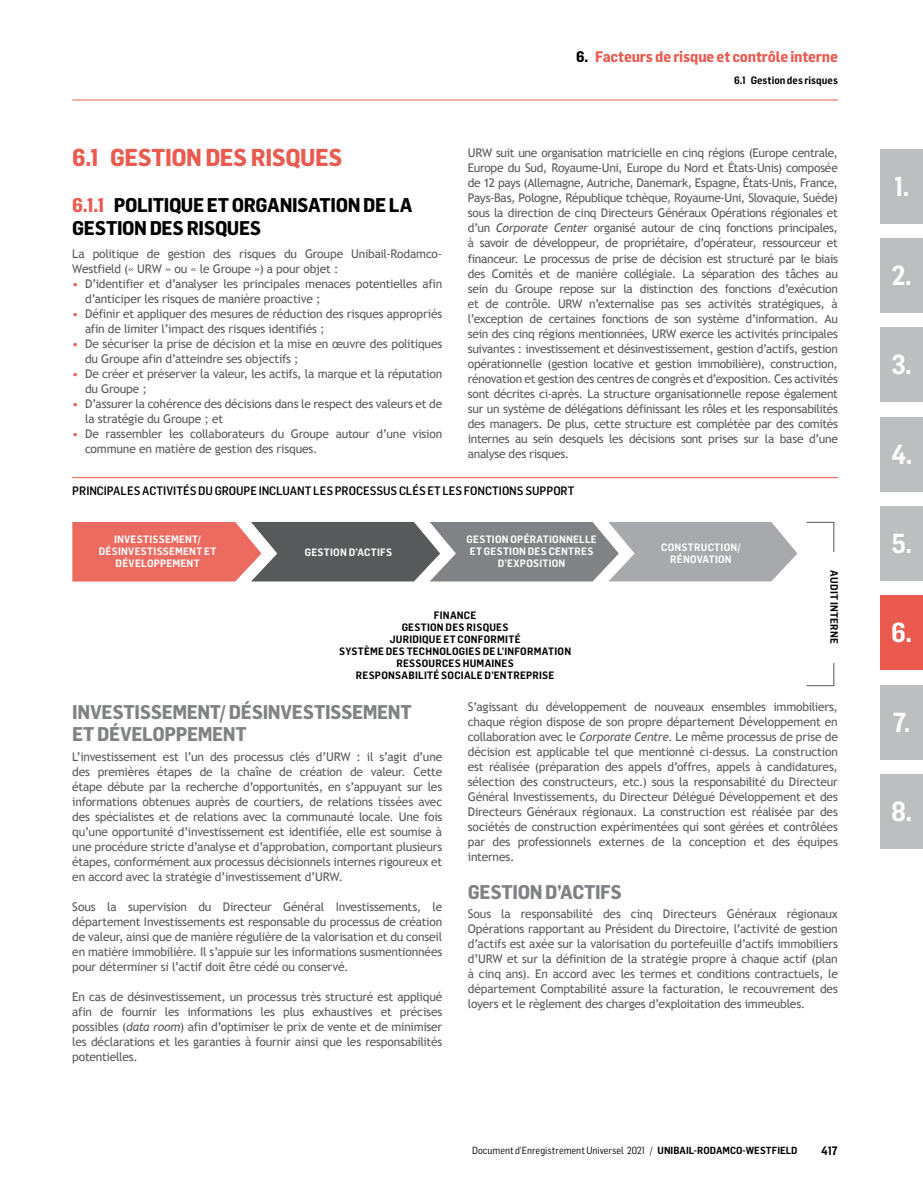
<style>
.page{position:relative;width:923px;height:1191px;background:#fff}
.page>*{position:absolute;margin:0;border:0;box-sizing:border-box;transform-origin:0 0}
.t1{font:600 27px "Flama Semicondensed";color:#fff}
.t2{font:700 24px "Flama Semicondensed";letter-spacing:-.02em;color:#ea5a4f}
.t3{font:700 19.5px/22.5px "Flama Semicondensed";letter-spacing:-.02em;color:#808285}
.t4{font:700 19.5px/22.5px "Flama Semicondensed";letter-spacing:-.02em;color:#000}
.t5{font:700 15px "Flama Semicondensed";letter-spacing:-.01em;color:#ea5a4f}
.t6{font:12px/15px "Trebuchet MS";letter-spacing:-.015em;color:#58595b}
.t7{font:500 12px "Flama Semicondensed";letter-spacing:-.005em;color:#000}
.t8{font:600 12px "Flama Semicondensed";color:#000}
.t9{font:600 10.5px/12px "Flama Semicondensed";letter-spacing:.02em;color:#000;text-align:center}
.t10{font:600 10.5px/12px "Flama Semicondensed";letter-spacing:.02em;color:#fff;text-align:center}
.t11{font:10.2px "Flama Semicondensed";letter-spacing:.005em;color:#000}
.s1{color:#000}
.s2{color:#ea5a4f}
.s3{font-style:italic}
.s4{font-weight:600}
</style>
<div class="page">
<hr style="left:72px;top:100px;width:766px;height:1px;background:#ea5a4f">
<div style="left:880px;top:238px;width:43px;height:75px;background:#bcbec0"></div>
<div style="left:880px;top:327px;width:43px;height:75px;background:#bcbec0"></div>
<div style="left:880px;top:417px;width:43px;height:74px;background:#bcbec0"></div>
<div style="left:880px;top:506px;width:43px;height:74px;background:#bcbec0"></div>
<div style="left:880px;top:595px;width:43px;height:75px;background:#ea5a4f"></div>
<div style="left:880px;top:685px;width:43px;height:74px;background:#bcbec0"></div>
<div style="left:880px;top:774px;width:43px;height:74px;background:#bcbec0"></div>
<div style="left:880px;top:149px;width:43px;height:74px;background:#bcbec0"></div>
<div style="left:806px;top:522px;width:28px;height:164px;border:1px solid #58595b"></div>
<div style="left:830px;top:552px;width:8px;height:110px;background:#fff"></div>
<svg style="left:72px;top:522px;width:725px;height:59px;background:#a48685"></svg>
<hr style="left:72px;top:477px;width:766px;height:1px;background:#ea5a4f">
<p class="t5" style="left:576px;top:47px;width:263px"><span class="s1">6.</span> Facteurs de risque et contrôle interne</p>
<h2 class="t2" style="left:72px;top:142px;width:272px">6.1 GESTION DES RISQUES</h2>
<h3 class="t4" style="left:72px;top:193px;width:342px"><span class="s2">6.1.1</span> POLITIQUE ET ORGANISATION DE LA<br>GESTION DES RISQUES</h3>
<p class="t6" style="left:72px;top:246px;width:371px">La politique de gestion des risques du Groupe Unibail-Rodamco-<br>Westfield (« URW » ou « le Groupe ») a pour objet :</p>
<p class="t6" style="left:85px;top:276px;width:359px;text-indent:-13px"><span class="s2">•</span> D’identifier et d’analyser les principales menaces potentielles afin d’anticiper les risques de manière proactive ;</p>
<p class="t6" style="left:85px;top:306px;width:359px;text-indent:-13px"><span class="s2">•</span> Définir et appliquer des mesures de réduction des risques appropriés afin de limiter l’impact des risques identifiés ;</p>
<p class="t6" style="left:85px;top:336px;width:359px;text-indent:-13px"><span class="s2">•</span> De sécuriser la prise de décision et la mise en œuvre des politiques du Groupe afin d’atteindre ses objectifs ;</p>
<p class="t6" style="left:85px;top:366px;width:359px;text-indent:-13px"><span class="s2">•</span> De créer et préserver la valeur, les actifs, la marque et la réputation du Groupe ;</p>
<p class="t6" style="left:85px;top:396px;width:359px;text-indent:-13px"><span class="s2">•</span> D’assurer la cohérence des décisions dans le respect des valeurs et de la stratégie du Groupe ; et</p>
<p class="t6" style="left:85px;top:426px;width:359px;text-indent:-13px"><span class="s2">•</span> De rassembler les collaborateurs du Groupe autour d’une vision commune en matière de gestion des risques.</p>
<p class="t9" style="left:734px;top:74px;width:105px">6.1 Gestion des risques</p>
<p class="t6" style="left:468px;top:146px;width:371px;text-align:justify">URW suit une organisation matricielle en cinq régions (Europe centrale, Europe du Sud, Royaume-Uni, Europe du Nord et États-Unis) composée de 12 pays (Allemagne, Autriche, Danemark, Espagne, États-Unis, France, Pays-Bas, Pologne, République tchèque, Royaume-Uni, Slovaquie, Suède) sous la direction de cinq Directeurs Généraux Opérations régionales et d’un <span class="s3">Corporate Center</span> organisé autour de cinq fonctions principales, à savoir de développeur, de propriétaire, d’opérateur, ressourceur et financeur. Le processus de prise de décision est structuré par le biais des Comités et de manière collégiale. La séparation des tâches au sein du Groupe repose sur la distinction des fonctions d’exécution et de contrôle. URW n’externalise pas ses activités stratégiques, à l’exception de certaines fonctions de son système d’information. Au sein des cinq régions mentionnées, URW exerce les activités principales suivantes : investissement et désinvestissement, gestion d’actifs, gestion opérationnelle (gestion locative et gestion immobilière), construction, rénovation et gestion des centres de congrès et d’exposition. Ces activités sont décrites ci-après. La structure organisationnelle repose également sur un système de délégations définissant les rôles et les responsabilités des managers. De plus, cette structure est complétée par des comités internes au sein desquels les décisions sont prises sur la base d’une analyse des risques.</p>
<p class="t7" style="left:72px;top:483px;width:503px">PRINCIPALES ACTIVITÉS DU GROUPE INCLUANT LES PROCESSUS CLÉS ET LES FONCTIONS SUPPORT</p>
<p class="t10" style="left:99px;top:533px;width:119px">INVESTISSEMENT/<br>DÉSINVESTISSEMENT ET<br>DÉVELOPPEMENT</p>
<p class="t10" style="left:466px;top:533px;width:132px">GESTION OPÉRATIONNELLE<br>ET GESTION DES CENTRES<br>D’EXPOSITION</p>
<p class="t10" style="left:661px;top:540px;width:81px">CONSTRUCTION/<br>RÉNOVATION</p>
<p class="t10" style="left:305px;top:546px;width:89px">GESTION D’ACTIFS</p>
<p class="t9" style="left:339px;top:608px;width:233px">FINANCE<br>GESTION DES RISQUES<br>JURIDIQUE ET CONFORMITÉ<br>SYSTÈME DES TECHNOLOGIES DE L’INFORMATION<br>RESSOURCES HUMAINES<br>RESPONSABILITÉ SOCIALE D’ENTREPRISE</p>
<p class="t9" style="left:840px;top:570px;width:75px;rotate:90deg">AUDIT INTERNE</p>
<h3 class="t3" style="left:72px;top:700px;width:341px">INVESTISSEMENT/ DÉSINVESTISSEMENT<br>ET DÉVELOPPEMENT</h3>
<p class="t6" style="left:72px;top:749px;width:371px;text-align:justify">L’investissement est l’un des processus clés d’URW : il s’agit d’une des premières étapes de la chaîne de création de valeur. Cette étape débute par la recherche d’opportunités, en s’appuyant sur les informations obtenues auprès de courtiers, de relations tissées avec des spécialistes et de relations avec la communauté locale. Une fois qu’une opportunité d’investissement est identifiée, elle est soumise à une procédure stricte d’analyse et d’approbation, comportant plusieurs étapes, conformément aux processus décisionnels internes rigoureux et en accord avec la stratégie d’investissement d’URW.</p>
<p class="t6" style="left:72px;top:899px;width:371px;text-align:justify">Sous la supervision du Directeur Général Investissements, le département Investissements est responsable du processus de création de valeur, ainsi que de manière régulière de la valorisation et du conseil en matière immobilière. Il s’appuie sur les informations susmentionnées pour déterminer si l’actif doit être cédé ou conservé.</p>
<p class="t6" style="left:72px;top:989px;width:371px;text-align:justify">En cas de désinvestissement, un processus très structuré est appliqué afin de fournir les informations les plus exhaustives et précises possibles (<span class="s3">data room</span>) afin d’optimiser le prix de vente et de minimiser les déclarations et les garanties à fournir ainsi que les responsabilités potentielles.</p>
<p class="t6" style="left:468px;top:700px;width:371px;text-align:justify">S’agissant du développement de nouveaux ensembles immobiliers, chaque région dispose de son propre département Développement en collaboration avec le <span class="s3">Corporate Centre</span>. Le même processus de prise de décision est applicable tel que mentionné ci-dessus. La construction est réalisée (préparation des appels d’offres, appels à candidatures, sélection des constructeurs, etc.) sous la responsabilité du Directeur Général Investissements, du Directeur Délégué Développement et des Directeurs Généraux régionaux. La construction est réalisée par des sociétés de construction expérimentées qui sont gérées et contrôlées par des professionnels externes de la conception et des équipes internes.</p>
<h3 class="t3" style="left:468px;top:880px;width:156px">GESTION D’ACTIFS</h3>
<p class="t6" style="left:468px;top:906px;width:371px;text-align:justify">Sous la responsabilité des cinq Directeurs Généraux régionaux Opérations rapportant au Président du Directoire, l’activité de gestion d’actifs est axée sur la valorisation du portefeuille d’actifs immobiliers d’URW et sur la définition de la stratégie propre à chaque actif (plan à cinq ans). En accord avec les termes et conditions contractuels, le département Comptabilité assure la facturation, le recouvrement des loyers et le règlement des charges d’exploitation des immeubles.</p>
<p class="t11" style="left:472px;top:1143px;width:327px">Document d’Enregistrement Universel 2021 / <span class="s4">UNIBAIL-RODAMCO-WESTFIELD</span></p>
<p class="t8" style="left:821px;top:1142px;width:18px">417</p>
<h1 class="t1" style="left:894px;top:168px;width:17px">1.</h1>
<h1 class="t1" style="left:891px;top:258px;width:22px">2.</h1>
<h1 class="t1" style="left:891px;top:347px;width:22px">3.</h1>
<h1 class="t1" style="left:891px;top:436px;width:23px">4.</h1>
<h1 class="t1" style="left:891px;top:526px;width:22px">5.</h1>
<h1 class="t1" style="left:891px;top:615px;width:22px">6.</h1>
<h1 class="t1" style="left:893px;top:704px;width:19px">7.</h1>
<h1 class="t1" style="left:891px;top:793px;width:23px">8.</h1>
</div>
